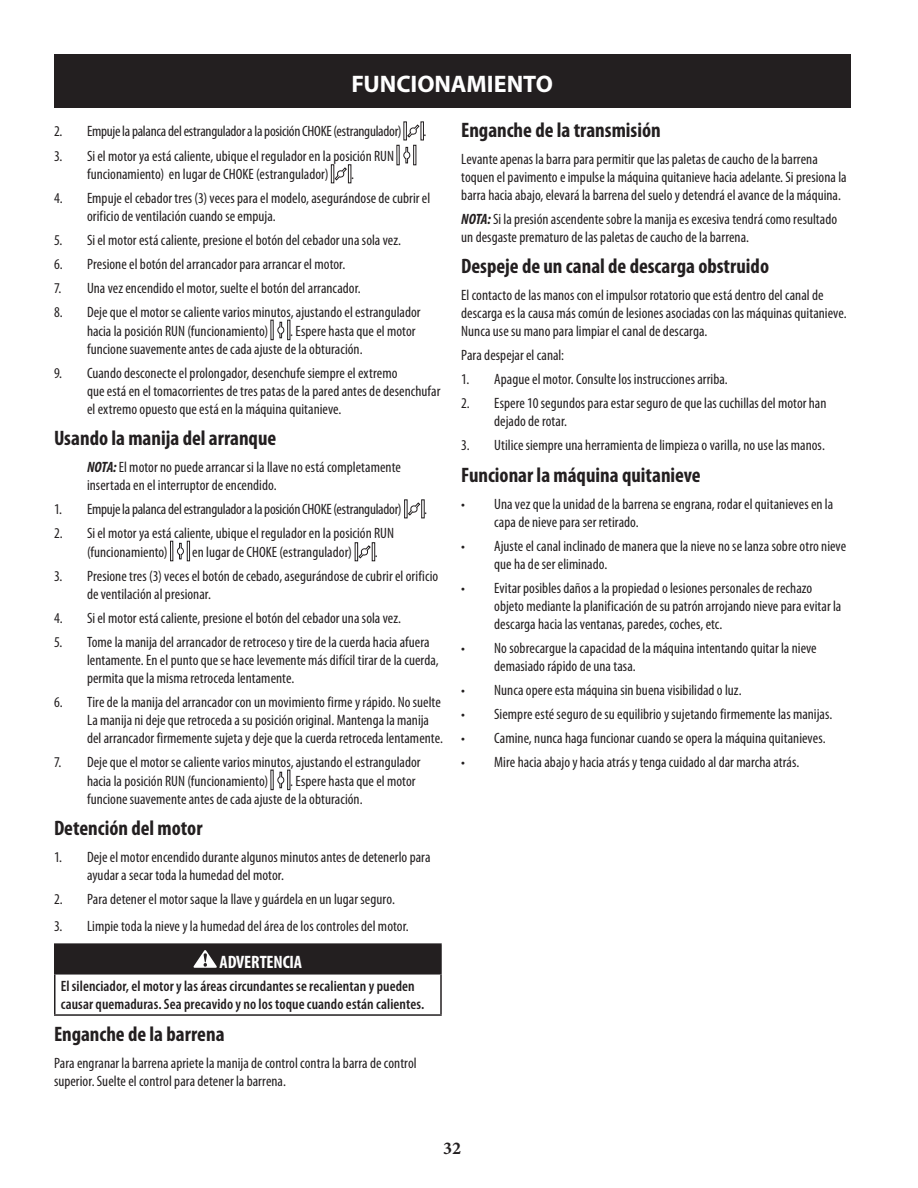
<style>
.page{position:relative;width:918px;height:1188px;background:#fff}
.page>*{position:absolute;margin:0;border:0;box-sizing:border-box;transform-origin:0 0}
.t1{font:700 24px "Myriad Pro";color:#fff}
.Heading{font:700 condensed 21px "Myriad Pro";color:#231f20}
.Warning__-_Danger{font:700 condensed 18px "Myriad Pro";letter-spacing:-.01em;color:#fff}
.t2{font:700 18px "Minion Pro";color:#231f20}
.Body{font:condensed 15px/18px "Myriad Pro";letter-spacing:.005em;color:#231f20}
.Body-2{font:condensed 15px "Myriad Pro";letter-spacing:-.015em;color:#231f20}
.Warning_Body{font:600 condensed 15px/18px "Myriad Pro";letter-spacing:.005em;color:#231f20}
.Note{font:condensed 15px/18px "Myriad Pro";letter-spacing:.005em;color:#231f20}
.Note__Indented{font:condensed 15px/18px "Myriad Pro";letter-spacing:.005em;color:#231f20}
.s1{font-weight:700;font-style:italic}
</style>
<div class="page">
<div style="left:54px;top:54px;width:796px;height:54px;background:#231f20"></div>
<div style="left:421px;top:122px;width:3px;height:18px;border:1px solid #231f20"></div>
<svg style="left:404px;top:122px;width:19px;height:18px"></svg>
<div style="left:413px;top:145px;width:3px;height:20px;border:1px solid #231f20"></div>
<svg style="left:404px;top:147px;width:6px;height:17px"></svg>
<div style="left:331px;top:164px;width:3px;height:19px;border:1px solid #231f20"></div>
<div style="left:348px;top:164px;width:3px;height:19px;border:1px solid #231f20"></div>
<svg style="left:334px;top:167px;width:13px;height:14px"></svg>
<div style="left:287px;top:320px;width:3px;height:20px;border:1px solid #231f20"></div>
<svg style="left:278px;top:321px;width:6px;height:18px"></svg>
<div style="left:404px;top:499px;width:4px;height:19px;border:1px solid #231f20"></div>
<svg style="left:405px;top:500px;width:19px;height:18px"></svg>
<div style="left:187px;top:541px;width:3px;height:20px;border:1px solid #231f20"></div>
<div style="left:170px;top:541px;width:3px;height:20px;border:1px solid #231f20"></div>
<svg style="left:177px;top:543px;width:7px;height:17px"></svg>
<div style="left:355px;top:542px;width:3px;height:19px;border:1px solid #231f20"></div>
<div style="left:372px;top:542px;width:3px;height:19px;border:1px solid #231f20"></div>
<svg style="left:358px;top:545px;width:13px;height:14px"></svg>
<div style="left:287px;top:770px;width:3px;height:20px;border:1px solid #231f20"></div>
<svg style="left:278px;top:771px;width:6px;height:18px"></svg>
<div style="left:55px;top:944px;width:386px;height:30px;background:#231f20"></div>
<hr style="left:54px;top:943px;width:388px;height:2px;background:#231f20">
<hr style="left:54px;top:945px;width:2px;height:28px;background:#231f20">
<hr style="left:440px;top:945px;width:2px;height:28px;background:#231f20">
<hr style="left:54px;top:973px;width:388px;height:2px;background:#231f20">
<hr style="left:54px;top:975px;width:2px;height:39px;background:#231f20">
<hr style="left:440px;top:975px;width:2px;height:39px;background:#231f20">
<hr style="left:54px;top:1014px;width:388px;height:2px;background:#231f20">
<svg style="left:193px;top:950px;width:24px;height:18px"></svg>
<h1 class="t1" style="left:351px;top:68px;width:203px">FUNCIONAMIENTO</h1>
<p class="Body-2" style="left:54px;top:123px;width:349px">2. Empuje la palanca del estrangulador a la posición CHOKE (estrangulador)</p>
<p class="Body" style="left:424px;top:122px;width:4px">.</p>
<p class="Body" style="left:87px;top:147px;width:309px;text-indent:-33px">3. Si el motor ya está caliente, ubique el regulador en la posición RUN funcionamiento) en lugar de CHOKE (estrangulador)</p>
<p class="Heading" style="left:461px;top:117px;width:201px">Enganche de la transmisión</p>
<p class="Body" style="left:461px;top:151px;width:387px">Levante apenas la barra para permitir que las paletas de caucho de la barrena toquen el pavimento e impulse la máquina quitanieve hacia adelante. Si presiona la barra hacia abajo, elevará la barrena del suelo y detendrá el avance de la máquina.</p>
<p class="Note" style="left:461px;top:211px;width:377px"><span class="s1">NOTA:</span> Si la presión ascendente sobre la manija es excesiva tendrá como resultado un desgaste prematuro de las paletas de caucho de la barrena.</p>
<p class="Heading" style="left:461px;top:253px;width:309px">Despeje de un canal de descarga obstruido</p>
<p class="Body" style="left:461px;top:287px;width:387px">El contacto de las manos con el impulsor rotatorio que está dentro del canal de descarga es la causa más común de lesiones asociadas con las máquinas quitanieve.<br>Nunca use su mano para limpiar el canal de descarga.</p>
<p class="Body" style="left:461px;top:347px;width:104px">Para despejar el canal:</p>
<p class="Body" style="left:461px;top:371px;width:268px">1. Apague el motor. Consulte los instrucciones arriba.</p>
<p class="Body" style="left:494px;top:395px;width:334px;text-indent:-33px">2. Espere 10 segundos para estar seguro de que las cuchillas del motor han dejado de rotar.</p>
<p class="Body" style="left:461px;top:437px;width:365px">3. Utilice siempre una herramienta de limpieza o varilla, no use las manos.</p>
<p class="Heading" style="left:461px;top:462px;width:241px">Funcionar la máquina quitanieve</p>
<p class="Body" style="left:494px;top:495px;width:341px;text-indent:-33px">• Una vez que la unidad de la barrena se engrana, rodar el quitanieves en la capa de nieve para ser retirado.</p>
<p class="Body" style="left:494px;top:537px;width:353px;text-indent:-33px">• Ajuste el canal inclinado de manera que la nieve no se lanza sobre otro nieve que ha de ser eliminado.</p>
<p class="Body" style="left:494px;top:579px;width:349px;text-indent:-33px">• Evitar posibles daños a la propiedad o lesiones personales de rechazo objeto mediante la planificación de su patrón arrojando nieve para evitar la descarga hacia las ventanas, paredes, coches, etc.</p>
<p class="Body" style="left:494px;top:639px;width:324px;text-indent:-33px">• No sobrecargue la capacidad de la máquina intentando quitar la nieve demasiado rápido de una tasa.</p>
<p class="Body" style="left:461px;top:681px;width:282px">• Nunca opere esta máquina sin buena visibilidad o luz.</p>
<p class="Body" style="left:461px;top:705px;width:373px">• Siempre esté seguro de su equilibrio y sujetando firmemente las manijas.</p>
<p class="Body" style="left:461px;top:729px;width:366px">• Camine, nunca haga funcionar cuando se opera la máquina quitanieves.</p>
<p class="Body" style="left:461px;top:753px;width:340px">• Mire hacia abajo y hacia atrás y tenga cuidado al dar marcha atrás.</p>
<p class="Body" style="left:351px;top:165px;width:4px">.</p>
<p class="Body" style="left:87px;top:189px;width:345px;text-indent:-33px">4. Empuje el cebador tres (3) veces para el modelo, asegurándose de cubrir el orificio de ventilación cuando se empuja.</p>
<p class="Body" style="left:54px;top:231px;width:349px">5. Si el motor está caliente, presione el botón del cebador una sola vez.</p>
<p class="Body" style="left:54px;top:255px;width:293px">6. Presione el botón del arrancador para arrancar el motor.</p>
<p class="Body" style="left:54px;top:279px;width:308px">7. Una vez encendido el motor, suelte el botón del arrancador.</p>
<p class="Body" style="left:87px;top:303px;width:335px;line-height:18.9px;text-indent:-33px">8. Deje que el motor se caliente varios minutos, ajustando el estrangulador hacia la posición RUN (funcionamiento)</p>
<p class="Body" style="left:87px;top:322px;width:330px;text-indent:203px">. Espere hasta que el motor funcione suavemente antes de cada ajuste de la obturación.</p>
<p class="Body" style="left:87px;top:364px;width:355px;text-indent:-33px">9. Cuando desconecte el prolongador, desenchufe siempre el extremo<br>que está en el tomacorrientes de tres patas de la pared antes de desenchufar el extremo opuesto que está en la máquina quitanieve.</p>
<p class="Heading" style="left:54px;top:425px;width:224px">Usando la manija del arranque</p>
<p class="Note__Indented" style="left:87px;top:458px;width:315px"><span class="s1">NOTA:</span> El motor no puede arrancar si la llave no está completamente insertada en el interruptor de encendido.</p>
<p class="Body-2" style="left:54px;top:501px;width:349px">1. Empuje la palanca del estrangulador a la posición CHOKE (estrangulador)</p>
<p class="Body" style="left:424px;top:500px;width:4px">.</p>
<p class="Body" style="left:87px;top:524px;width:309px;line-height:18.9px;text-indent:-33px">2. Si el motor ya está caliente, ubique el regulador en la posición RUN (funcionamiento)</p>
<p class="Body" style="left:192px;top:543px;width:161px">en lugar de CHOKE (estrangulador)</p>
<p class="Body" style="left:375px;top:543px;width:4px">.</p>
<p class="Body" style="left:87px;top:567px;width:353px;text-indent:-33px">3. Presione tres (3) veces el botón de cebado, asegurándose de cubrir el orificio de ventilación al presionar.</p>
<p class="Body" style="left:54px;top:609px;width:349px">4. Si el motor está caliente, presione el botón del cebador una sola vez.</p>
<p class="Body" style="left:87px;top:633px;width:353px;text-indent:-33px">5. Tome la manija del arrancador de retroceso y tire de la cuerda hacia afuera lentamente. En el punto que se hace levemente más difícil tirar de la cuerda, permita que la misma retroceda lentamente.</p>
<p class="Body" style="left:87px;top:693px;width:357px;text-indent:-33px">6. Tire de la manija del arrancador con un movimiento firme y rápido. No suelte<br>La manija ni deje que retroceda a su posición original. Mantenga la manija del arrancador firmemente sujeta y deje que la cuerda retroceda lentamente.</p>
<p class="Body" style="left:87px;top:753px;width:335px;line-height:18.9px;text-indent:-33px">7. Deje que el motor se caliente varios minutos, ajustando el estrangulador hacia la posición RUN (funcionamiento)</p>
<p class="Body" style="left:87px;top:772px;width:330px;text-indent:203px">. Espere hasta que el motor funcione suavemente antes de cada ajuste de la obturación.</p>
<p class="Heading" style="left:54px;top:815px;width:150px">Detención del motor</p>
<p class="Body" style="left:87px;top:848px;width:345px;text-indent:-33px">1. Deje el motor encendido durante algunos minutos antes de detenerlo para ayudar a secar toda la humedad del motor.</p>
<p class="Body" style="left:54px;top:890px;width:342px">2. Para detener el motor saque la llave y guárdela en un lugar seguro.</p>
<p class="Body" style="left:54px;top:918px;width:356px">3. Limpie toda la nieve y la humedad del área de los controles del motor.</p>
<p class="Warning__-_Danger" style="left:220px;top:951px;width:84px">ADVERTENCIA</p>
<p class="Warning_Body" style="left:61px;top:977px;width:365px">El silenciador, el motor y las áreas circundantes se recalientan y pueden causar quemaduras. Sea precavido y no los toque cuando están calientes.</p>
<p class="Heading" style="left:54px;top:1021px;width:172px">Enganche de la barrena</p>
<p class="Body" style="left:54px;top:1054px;width:364px">Para engranar la barrena apriete la manija de control contra la barra de control superior. Suelte el control para detener la barrena.</p>
<p class="t2" style="left:443px;top:1136px;width:19px">32</p>
</div>
